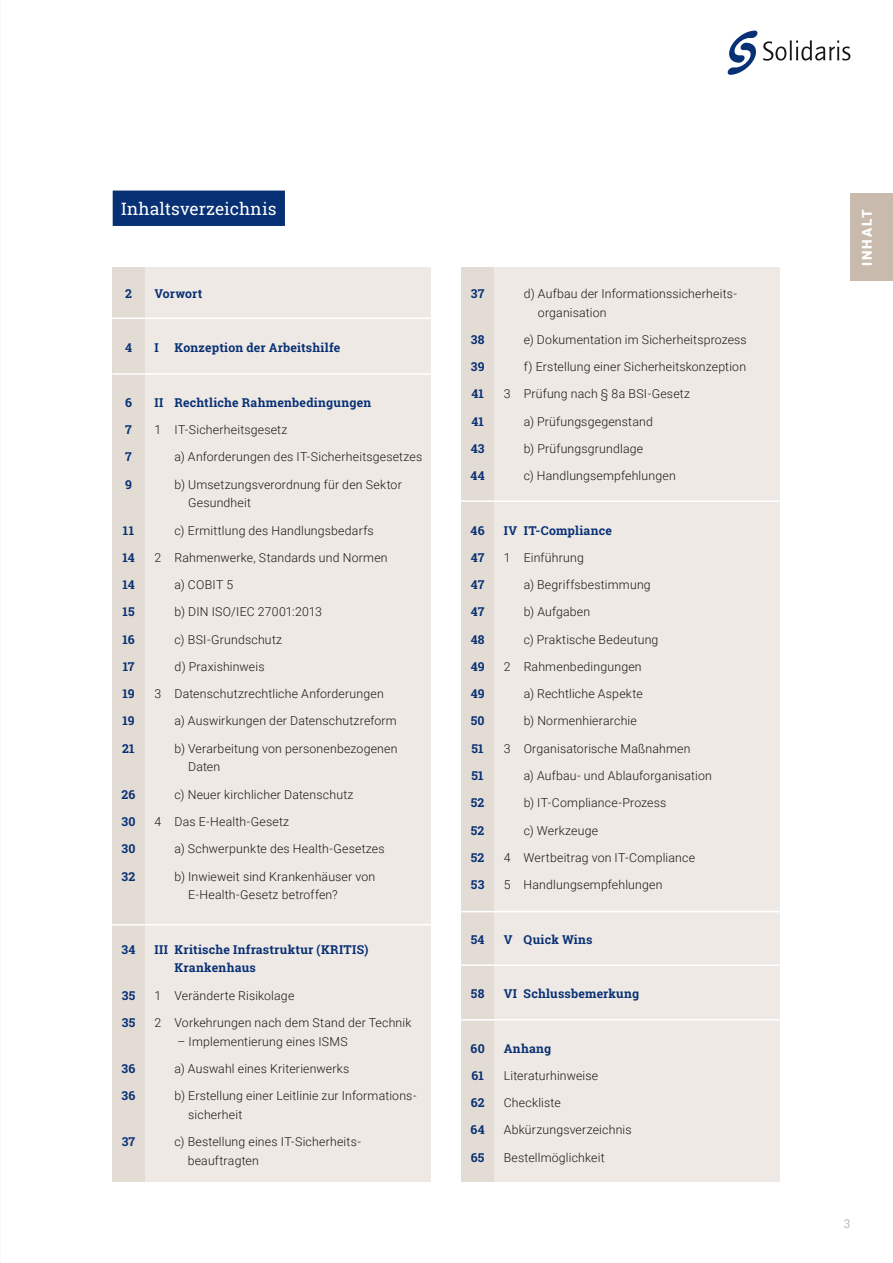
<style>
.page{position:relative;width:893px;height:1263px;background:#fff}
.page>*{position:absolute;margin:0;border:0;box-sizing:border-box;transform-origin:0 0}
.t1{font:17.25px "Roboto Slab";letter-spacing:.005em;color:#fff}
.t2{font:900 13.5px "Roboto";letter-spacing:.13em;color:#fff}
.t3{font:300 12.3px/18.8px "Roboto";letter-spacing:.015em;color:#181716}
.t4{font:700 12.3px/18.8px "Roboto Slab";letter-spacing:.02em;color:#083074}
.t5{font:12.3px "Roboto Slab";color:#c8bbae}
</style>
<div class="page">
<svg style="left:728px;top:31px;width:122px;height:44px"></svg>
<div style="left:112px;top:267px;width:319px;height:915px;background:#eee9e5"></div>
<div style="left:461px;top:267px;width:319px;height:915px;background:#eee9e5"></div>
<div style="left:112px;top:267px;width:33px;height:915px;background:#e3dcd5"></div>
<div style="left:461px;top:267px;width:32px;height:915px;background:#e3dcd5"></div>
<hr style="left:461px;top:964px;width:319px;height:2px;background:#fff">
<hr style="left:461px;top:1019px;width:319px;height:1px;background:#fff">
<hr style="left:112px;top:373px;width:320px;height:2px;background:#fff">
<hr style="left:112px;top:317px;width:319px;height:2px;background:#fff">
<hr style="left:112px;top:924px;width:319px;height:1px;background:#fff">
<hr style="left:461px;top:500px;width:319px;height:2px;background:#fff">
<div style="left:850px;top:194px;width:43px;height:87px;background:#c8bbae"></div>
<div style="left:113px;top:191px;width:172px;height:35px;background:#083074"></div>
<hr style="left:461px;top:911px;width:319px;height:1px;background:#fff">
<h1 class="t1" style="left:121px;top:197px;width:157px">Inhaltsverzeichnis</h1>
<p class="t4" style="left:125px;top:284px;width:8px">2</p>
<p class="t4" style="left:155px;top:284px;width:49px">Vorwort</p>
<p class="t4" style="left:125px;top:338px;width:8px">4</p>
<p class="t4" style="left:155px;top:338px;width:6px">I</p>
<p class="t4" style="left:175px;top:338px;width:167px">Konzeption der Arbeitshilfe</p>
<p class="t4" style="left:125px;top:393px;width:8px">6</p>
<p class="t4" style="left:155px;top:393px;width:218px">II Rechtliche Rahmenbedingungen</p>
<p class="t4" style="left:125px;top:420px;width:8px">7</p>
<p class="t3" style="left:155px;top:420px;width:134px">1 IT-Sicherheitsgesetz</p>
<p class="t4" style="left:125px;top:447px;width:8px">7</p>
<p class="t3" style="left:175px;top:447px;width:249px">a) Anforderungen des IT-Sicherheitsgesetzes</p>
<p class="t4" style="left:125px;top:475px;width:8px">9</p>
<p class="t3" style="left:188px;top:474px;width:215px;text-indent:-14px">b) Umsetzungsverordnung für den Sektor<br>Gesundheit</p>
<p class="t4" style="left:123px;top:521px;width:13px">11</p>
<p class="t3" style="left:175px;top:520px;width:201px">c) Ermittlung des Handlungsbedarfs</p>
<p class="t4" style="left:122px;top:548px;width:14px">14</p>
<p class="t3" style="left:155px;top:548px;width:235px">2 Rahmenwerke, Standards und Normen</p>
<p class="t4" style="left:122px;top:575px;width:14px">14</p>
<p class="t3" style="left:175px;top:575px;width:60px">a) COBIT 5</p>
<p class="t4" style="left:122px;top:602px;width:14px">15</p>
<p class="t3" style="left:175px;top:602px;width:149px">b) DIN ISO/IEC 27001:2013</p>
<p class="t4" style="left:122px;top:630px;width:14px">16</p>
<p class="t3" style="left:175px;top:629px;width:109px">c) BSI-Grundschutz</p>
<p class="t4" style="left:123px;top:657px;width:13px">17</p>
<p class="t3" style="left:175px;top:657px;width:91px">d) Praxishinweis</p>
<p class="t4" style="left:122px;top:684px;width:14px">19</p>
<p class="t3" style="left:155px;top:684px;width:231px">3 Datenschutzrechtliche Anforderungen</p>
<p class="t4" style="left:122px;top:711px;width:14px">19</p>
<p class="t3" style="left:175px;top:711px;width:224px">a) Auswirkungen der Datenschutzreform</p>
<p class="t4" style="left:122px;top:739px;width:14px">21</p>
<p class="t3" style="left:188px;top:738px;width:211px;text-indent:-14px">b) Verarbeitung von personenbezogenen<br>Daten</p>
<p class="t4" style="left:122px;top:785px;width:15px">26</p>
<p class="t3" style="left:175px;top:784px;width:181px">c) Neuer kirchlicher Datenschutz</p>
<p class="t4" style="left:121px;top:812px;width:16px">30</p>
<p class="t3" style="left:155px;top:812px;width:136px">4 Das E-Health-Gesetz</p>
<p class="t4" style="left:121px;top:839px;width:16px">30</p>
<p class="t3" style="left:175px;top:839px;width:212px">a) Schwerpunkte des Health-Gesetzes</p>
<p class="t4" style="left:122px;top:866px;width:15px">32</p>
<p class="t3" style="left:188px;top:866px;width:189px;text-indent:-14px">b) Inwieweit sind Krankenhäuser von<br>E-Health-Gesetz betroffen?</p>
<p class="t4" style="left:122px;top:940px;width:15px">34</p>
<p class="t4" style="left:175px;top:940px;width:195px;text-indent:-20px">III Kritische Infrastruktur (KRITIS)<br>Krankenhaus</p>
<p class="t4" style="left:122px;top:986px;width:15px">35</p>
<p class="t3" style="left:155px;top:985px;width:141px">1 Veränderte Risikolage</p>
<p class="t4" style="left:122px;top:1013px;width:15px">35</p>
<p class="t3" style="left:155px;top:1013px;width:258px">2 Vorkehrungen nach dem Stand der Technik</p>
<p class="t3" style="left:178px;top:1031px;width:172px">– Implementierung eines ISMS</p>
<p class="t4" style="left:122px;top:1059px;width:15px">36</p>
<p class="t3" style="left:175px;top:1059px;width:176px">a) Auswahl eines Kriterienwerks</p>
<p class="t4" style="left:122px;top:1086px;width:15px">36</p>
<p class="t3" style="left:188px;top:1086px;width:229px;text-indent:-14px">b) Erstellung einer Leitlinie zur Informations&shy;sicherheit</p>
<p class="t4" style="left:122px;top:1132px;width:15px">37</p>
<p class="t3" style="left:188px;top:1132px;width:175px;text-indent:-13px">c) Bestellung eines IT-Sicherheits&shy;beauftragten</p>
<p class="t4" style="left:471px;top:284px;width:15px">37</p>
<p class="t3" style="left:538px;top:284px;width:200px;text-indent:-14px">d) Aufbau der Informationssicherheits&shy;organisation</p>
<p class="t4" style="left:471px;top:330px;width:15px">38</p>
<p class="t3" style="left:524px;top:330px;width:225px">e) Dokumentation im Sicherheitsprozess</p>
<p class="t4" style="left:471px;top:357px;width:15px">39</p>
<p class="t3" style="left:524px;top:357px;width:224px">f) Erstellung einer Sicherheitskonzeption</p>
<p class="t4" style="left:471px;top:384px;width:14px">41</p>
<p class="t3" style="left:504px;top:384px;width:188px">3 Prüfung nach § 8a BSI-Gesetz</p>
<p class="t4" style="left:471px;top:412px;width:14px">41</p>
<p class="t3" style="left:524px;top:411px;width:131px">a) Prüfungsgegenstand</p>
<p class="t4" style="left:471px;top:439px;width:15px">43</p>
<p class="t3" style="left:524px;top:439px;width:121px">b) Prüfungsgrundlage</p>
<p class="t4" style="left:471px;top:466px;width:16px">44</p>
<p class="t3" style="left:524px;top:466px;width:154px">c) Handlungsempfehlungen</p>
<p class="t4" style="left:471px;top:521px;width:16px">46</p>
<p class="t4" style="left:504px;top:521px;width:110px">IV IT-Compliance</p>
<p class="t4" style="left:471px;top:548px;width:15px">47</p>
<p class="t3" style="left:504px;top:548px;width:82px">1 Einführung</p>
<p class="t4" style="left:471px;top:575px;width:15px">47</p>
<p class="t3" style="left:524px;top:575px;width:129px">a) Begriffsbestimmung</p>
<p class="t4" style="left:471px;top:602px;width:15px">47</p>
<p class="t3" style="left:524px;top:602px;width:68px">b) Aufgaben</p>
<p class="t4" style="left:471px;top:630px;width:15px">48</p>
<p class="t3" style="left:524px;top:629px;width:136px">c) Praktische Bedeutung</p>
<p class="t4" style="left:471px;top:657px;width:15px">49</p>
<p class="t3" style="left:504px;top:657px;width:140px">2 Rahmenbedingungen</p>
<p class="t4" style="left:471px;top:684px;width:15px">49</p>
<p class="t3" style="left:524px;top:684px;width:121px">a) Rechtliche Aspekte</p>
<p class="t4" style="left:471px;top:711px;width:15px">50</p>
<p class="t3" style="left:524px;top:711px;width:115px">b) Normenhierarchie</p>
<p class="t4" style="left:472px;top:739px;width:14px">51</p>
<p class="t3" style="left:504px;top:738px;width:188px">3 Organisatorische Maßnahmen</p>
<p class="t4" style="left:471px;top:766px;width:14px">51</p>
<p class="t3" style="left:524px;top:766px;width:190px">a) Aufbau- und Ablauforganisation</p>
<p class="t4" style="left:471px;top:793px;width:15px">52</p>
<p class="t3" style="left:524px;top:793px;width:144px">b) IT-Compliance-Prozess</p>
<p class="t4" style="left:471px;top:820px;width:15px">52</p>
<p class="t3" style="left:524px;top:820px;width:76px">c) Werkzeuge</p>
<p class="t4" style="left:471px;top:848px;width:15px">52</p>
<p class="t3" style="left:504px;top:847px;width:193px">4 Wertbeitrag von IT-Compliance</p>
<p class="t4" style="left:471px;top:875px;width:15px">53</p>
<p class="t3" style="left:504px;top:875px;width:160px">5 Handlungsempfehlungen</p>
<p class="t4" style="left:471px;top:929px;width:15px">54</p>
<p class="t4" style="left:504px;top:929px;width:90px">V Quick Wins</p>
<p class="t4" style="left:471px;top:984px;width:15px">58</p>
<p class="t4" style="left:504px;top:984px;width:137px">VI Schlussbemerkung</p>
<p class="t4" style="left:470px;top:1038px;width:16px">60</p>
<p class="t4" style="left:504px;top:1038px;width:49px">Anhang</p>
<p class="t4" style="left:471px;top:1066px;width:14px">61</p>
<p class="t3" style="left:504px;top:1066px;width:96px">Literaturhinweise</p>
<p class="t4" style="left:471px;top:1093px;width:15px">62</p>
<p class="t3" style="left:504px;top:1093px;width:59px">Checkliste</p>
<p class="t4" style="left:470px;top:1120px;width:16px">64</p>
<p class="t3" style="left:504px;top:1120px;width:129px">Abkürzungsverzeichnis</p>
<p class="t4" style="left:471px;top:1148px;width:15px">65</p>
<p class="t3" style="left:504px;top:1147px;width:102px">Bestellmöglichkeit</p>
<p class="t2" style="left:857px;top:266px;width:57px;rotate:-90deg">INHALT</p>
<p class="t5" style="left:844px;top:1215px;width:8px">3</p>
</div>
